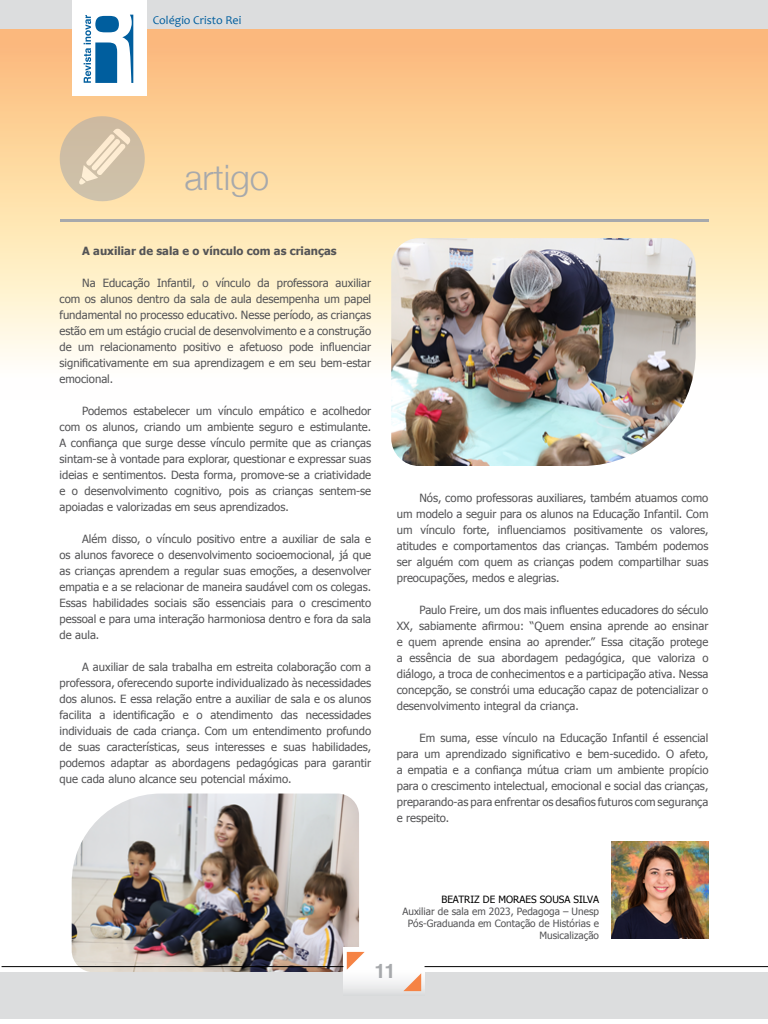
<style>
.page{position:relative;width:768px;height:1024px;background:#fff}
.page>*{position:absolute;margin:0;border:0;box-sizing:border-box;transform-origin:0 0}
.t1{font:300 35px "Helvetica Neue";color:#a7a9ac}
.t2{font:700 20px "Helvetica";color:#a7a9ac}
.t3{font:12px "Candara";color:#005e9e}
.t4{font:11.3px/16px "Tahoma";color:#545456;text-align:justify}
.t5{font:700 11.3px "Tahoma";color:#545456}
.t6{font:10px/12px "Tahoma";color:#545456;text-align:right}
.t7{font:10px "Tahoma";color:#000}
</style>
<div class="page">
<div style="left:0;top:3px;width:768px;height:397px;background:linear-gradient(to bottom,#fbb567,#fffffc)"></div>
<img style="left:72px;top:794px;width:287px;height:178px">
<img style="left:391px;top:238px;width:305px;height:228px">
<div style="left:0;top:972px;width:768px;height:47px;background:#dcddde"></div>
<div style="left:343px;top:948px;width:82px;height:48px;background:linear-gradient(to bottom,#fff,#e6e6e7)"></div>
<div style="left:0;top:0;width:768px;height:28px;background:#dcddde"></div>
<div style="left:73px;top:0;width:74px;height:96px;background:#fff"></div>
<svg style="left:347px;top:952px;width:18px;height:18px"></svg>
<svg style="left:403px;top:973px;width:18px;height:18px"></svg>
<hr style="left:425px;top:966px;width:343px;height:1px;background:#000">
<hr style="left:2px;top:966px;width:341px;height:1px;background:#000">
<svg style="left:84px;top:15px;width:49px;height:68px"></svg>
<img style="left:611px;top:842px;width:97px;height:97px">
<svg style="left:55px;top:111px;width:95px;height:91px;background:#e3cba7"></svg>
<hr style="left:60px;top:220px;width:648px;height:2px;background:#a7a9ac">
<p class="t3" style="left:153px;top:13px;width:90px">Colégio Cristo Rei</p>
<h1 class="t1" style="left:184px;top:149px;width:86px">artigo</h1>
<p class="t5" style="left:82px;top:243px;width:256px">A auxiliar de sala e o vínculo com as crianças</p>
<p class="t4" style="left:60px;top:275px;width:313px;text-indent:23px">Na Educação Infantil, o vínculo da professora auxiliar com os alunos dentro da sala de aula desempenha um papel fundamental no processo educativo. Nesse período, as crianças estão em um estágio crucial de desenvolvimento e a construção de um relacionamento positivo e afetuoso pode influenciar significativamente em sua aprendizagem e em seu bem-estar emocional.</p>
<p class="t4" style="left:60px;top:403px;width:313px;text-indent:23px">Podemos estabelecer um vínculo empático e acolhedor com os alunos, criando um ambiente seguro e estimulante.<br>A confiança que surge desse vínculo permite que as crianças sintam-se à vontade para explorar, questionar e expressar suas ideias e sentimentos. Desta forma, promove-se a criatividade e o desenvolvimento cognitivo, pois as crianças sentem-se apoiadas e valorizadas em seus aprendizados.</p>
<p class="t4" style="left:60px;top:531px;width:313px;text-indent:23px">Além disso, o vínculo positivo entre a auxiliar de sala e os alunos favorece o desenvolvimento socioemocional, já que as crianças aprendem a regular suas emoções, a desenvolver empatia e a se relacionar de maneira saudável com os colegas.<br>Essas habilidades sociais são essenciais para o crescimento pessoal e para uma interação harmoniosa dentro e fora da sala de aula.</p>
<p class="t4" style="left:60px;top:659px;width:313px;text-indent:23px">A auxiliar de sala trabalha em estreita colaboração com a professora, oferecendo suporte individualizado às necessidades dos alunos. E essa relação entre a auxiliar de sala e os alunos facilita a identificação e o atendimento das necessidades individuais de cada criança. Com um entendimento profundo de suas características, seus interesses e suas habilidades, podemos adaptar as abordagens pedagógicas para garantir que cada aluno alcance seu potencial máximo.</p>
<p class="t4" style="left:397px;top:489px;width:313px;text-indent:23px">Nós, como professoras auxiliares, também atuamos como um modelo a seguir para os alunos na Educação Infantil. Com um vínculo forte, influenciamos positivamente os valores, atitudes e comportamentos das crianças. Também podemos ser alguém com quem as crianças podem compartilhar suas preocupações, medos e alegrias.</p>
<p class="t4" style="left:397px;top:601px;width:313px;text-indent:23px">Paulo Freire, um dos mais influentes educadores do século XX, sabiamente afirmou: “Quem ensina aprende ao ensinar e quem aprende ensina ao aprender.” Essa citação protege a essência de sua abordagem pedagógica, que valoriza o diálogo, a troca de conhecimentos e a participação ativa. Nessa concepção, se constrói uma educação capaz de potencializar o desenvolvimento integral da criança.</p>
<p class="t4" style="left:397px;top:729px;width:313px;text-indent:23px">Em suma, esse vínculo na Educação Infantil é essencial para um aprendizado significativo e bem-sucedido. O afeto, a empatia e a confiança mútua criam um ambiente propício para o crescimento intelectual, emocional e social das crianças, preparando-as para enfrentar os desafios futuros com segurança e respeito.</p>
<p class="t7" style="left:441px;top:893px;width:159px">BEATRIZ DE MORAES SOUSA SILVA</p>
<p class="t6" style="left:402px;top:905px;width:198px">Auxiliar de sala em 2023, Pedagoga – Unesp<br>Pós-Graduanda em Contação de Histórias e<br>Musicalização</p>
<h2 class="t2" style="left:374px;top:955px;width:23px">11</h2>
</div>
